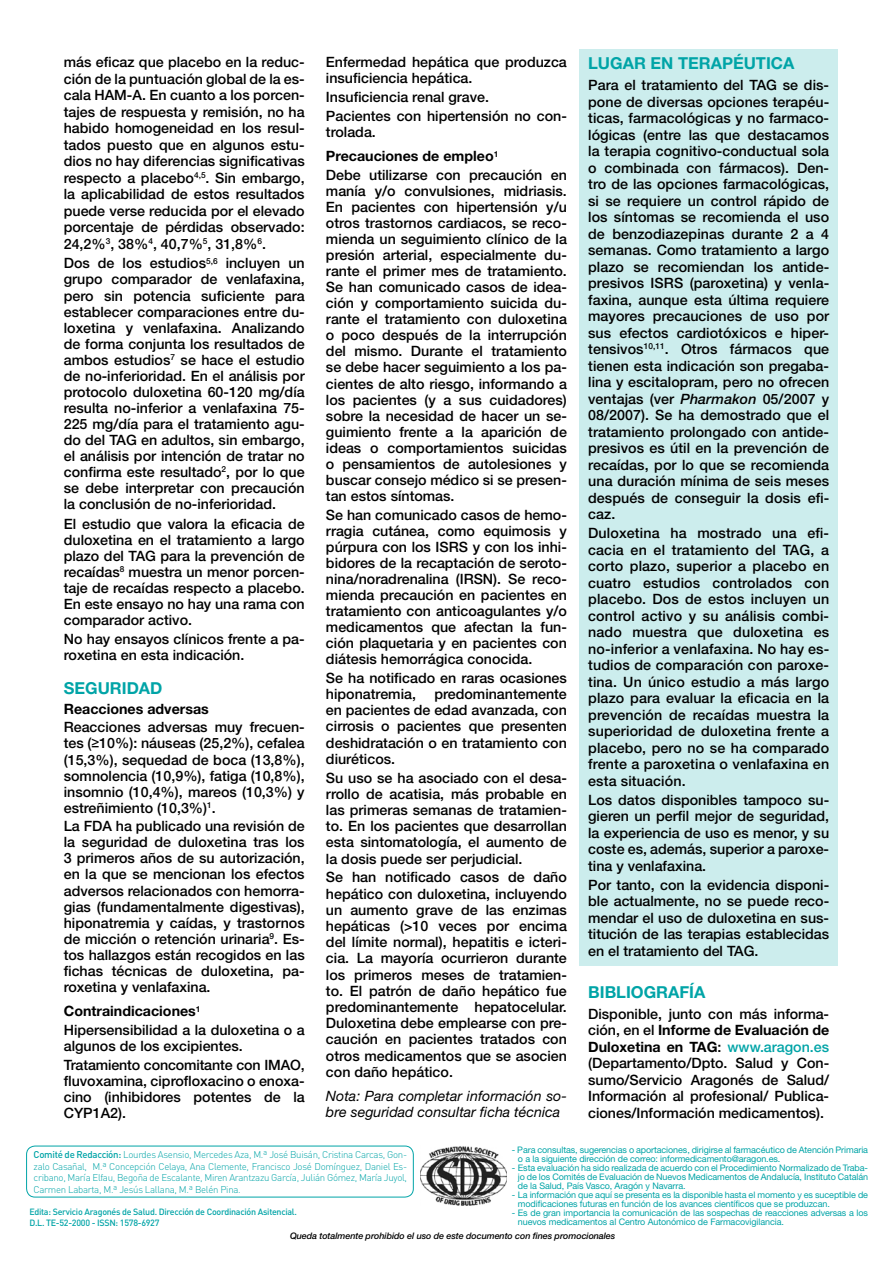
<style>
.page{position:relative;width:893px;height:1263px;background:#fff}
.page>*{position:absolute;margin:0;border:0;box-sizing:border-box;transform-origin:0 0}
.t1{font:700 16.5px "Helvetica Neue";color:#00a4a7}
.t2{font:500 14.25px/16px "Helvetica Neue";color:#000;text-align:justify}
.t3{font:italic 14.25px/16px "Helvetica Neue";color:#000}
.t4{font:700 14.25px/24.6px "Helvetica Neue";color:#000}
.t5{font:300 9.75px/11.7px "DIN";letter-spacing:-.03em;color:#00a4a7;text-align:justify}
.t6{font:9px/9px "Helvetica Neue";letter-spacing:-.01em;color:#00a4a7}
.t7{font:500 9px/10.8px "DIN";letter-spacing:-.03em;color:#00a4a7}
.t8{font:italic 500 9px "Helvetica Neue";letter-spacing:-.01em;color:#000}
.s1{font-family:"Arial";font-weight:400}
.s2{font-weight:700}
.s3{font-weight:500}
.s4{font-style:italic}
.s5{color:#00a4a7}
</style>
<div class="page">
<div style="left:580px;top:49px;width:258px;height:916px;background:#cceded"></div>
<div style="left:26px;top:1146px;width:388px;height:51px;border:1px solid #00a4a7;border-radius:9px"></div>
<img style="left:420px;top:1146px;width:87px;height:60px">
<p class="t2" style="left:64px;top:54px;width:242px;line-height:16.5px">más eficaz que placebo en la reduc&shy;ción de la puntuación global de la es&shy;cala HAM-A. En cuanto a los porcen&shy;tajes de respuesta y remisión, no ha habido homogeneidad en los resul&shy;tados puesto que en algunos estu&shy;dios no hay diferencias significativas respecto a placebo<sup>4,5</sup>. Sin embargo, la aplicabilidad de estos resultados puede verse reducida por el elevado porcentaje de pérdidas observado:<br>24,2%<sup>3</sup>, 38%<sup>4</sup>, 40,7%<sup>5</sup>, 31,8%<sup>6</sup>.</p>
<p class="t2" style="left:64px;top:255px;width:242px">Dos de los estudios<sup>5,6</sup> incluyen un grupo comparador de venlafaxina, pero sin potencia suficiente para establecer comparaciones entre du&shy;loxetina y venlafaxina. Analizando de forma conjunta los resultados de ambos estudios<sup>7</sup> se hace el estudio de no-inferioridad. En el análisis por protocolo duloxetina 60-120 mg/día resulta no-inferior a venlafaxina 75- 225 mg/día para el tratamiento agu&shy;do del TAG en adultos, sin embargo, el análisis por intención de tratar no confirma este resultado<sup>2</sup>, por lo que se debe interpretar con precaución la conclusión de no-inferioridad.</p>
<p class="t2" style="left:64px;top:515px;width:242px">El estudio que valora la eficacia de duloxetina en el tratamiento a largo plazo del TAG para la prevención de recaídas<sup>8</sup> muestra un menor porcen&shy;taje de recaídas respecto a placebo.<br>En este ensayo no hay una rama con comparador activo.</p>
<p class="t2" style="left:64px;top:631px;width:242px">No hay ensayos clínicos frente a pa&shy;roxetina en esta indicación.</p>
<p class="t1" style="left:64px;top:677px;width:100px">SEGURIDAD</p>
<p class="t4" style="left:64px;top:696px;width:147px">Reacciones adversas</p>
<p class="t2" style="left:64px;top:719px;width:242px">Reacciones adversas muy frecuen&shy;tes (<span class="s1">≥</span>10%): náuseas (25,2%), cefalea (15,3%), sequedad de boca (13,8%), somnolencia (10,9%), fatiga (10,8%), insomnio (10,4%), mareos (10,3%) y estreñimiento (10,3%)<sup>1</sup>.</p>
<p class="t2" style="left:64px;top:818px;width:242px">La FDA ha publicado una revisión de la seguridad de duloxetina tras los 3 primeros años de su autorización, en la que se mencionan los efectos adversos relacionados con hemorra&shy;gias (fundamentalmente digestivas), hiponatremia y caídas, y trastornos de micción o retención urinaria<sup>9</sup>. Es&shy;tos hallazgos están recogidos en las fichas técnicas de duloxetina, pa&shy;roxetina y venlafaxina.</p>
<p class="t2" style="left:64px;top:1002px;width:242px;line-height:18.6px"><span class="s2">Contraindicaciones</span><sup>1<br></sup>Hipersensibilidad a la duloxetina o a</p>
<p class="t2" style="left:64px;top:1036px;width:242px;line-height:18.6px">algunos de los excipientes.<br>Tratamiento concomitante con IMAO,</p>
<p class="t2" style="left:64px;top:1072px;width:242px">fluvoxamina, ciprofloxacino o enoxa&shy;cino (inhibidores potentes de la CYP1A2).</p>
<p class="t2" style="left:326px;top:54px;width:242px">Enfermedad hepática que produzca insuficiencia hepática.</p>
<p class="t2" style="left:326px;top:88px;width:242px;line-height:18.6px">Insuficiencia renal grave.<br>Pacientes con hipertensión no con-</p>
<p class="t4" style="left:326px;top:119px;width:174px"><span class="s3">trolada.<br></span>Precauciones de empleo<sup>1</sup></p>
<p class="t2" style="left:326px;top:167px;width:242px">Debe utilizarse con precaución en manía y/o convulsiones, midriasis.<br>En pacientes con hipertensión y/u otros trastornos cardiacos, se reco&shy;mienda un seguimiento clínico de la presión arterial, especialmente du&shy;rante el primer mes de tratamiento.<br>Se han comunicado casos de idea&shy;ción y comportamiento suicida du&shy;rante el tratamiento con duloxetina o poco después de la interrupción del mismo. Durante el tratamiento se debe hacer seguimiento a los pa&shy;cientes de alto riesgo, informando a los pacientes (y a sus cuidadores) sobre la necesidad de hacer un se&shy;guimiento frente a la aparición de ideas o comportamientos suicidas o pensamientos de autolesiones y buscar consejo médico si se presen&shy;tan estos síntomas.</p>
<p class="t2" style="left:326px;top:506px;width:242px">Se han comunicado casos de hemo&shy;rragia cutánea, como equimosis y púrpura con los ISRS y con los inhi&shy;bidores de la recaptación de seroto&shy;nina/noradrenalina (IRSN). Se reco&shy;mienda precaución en pacientes en tratamiento con anticoagulantes y/o medicamentos que afectan la fun&shy;ción plaquetaria y en pacientes con diátesis hemorrágica conocida.</p>
<p class="t2" style="left:326px;top:669px;width:242px">Se ha notificado en raras ocasiones hiponatremia,</p>
<p class="t2" style="left:326px;top:686px;width:242px;text-indent:108px">predominantemente en pacientes de edad avanzada, con cirrosis o pacientes que presenten deshidratación o en tratamiento con diuréticos.</p>
<p class="t2" style="left:326px;top:769px;width:242px">Su uso se ha asociado con el desa&shy;rrollo de acatisia, más probable en las primeras semanas de tratamien&shy;to. En los pacientes que desarrollan esta sintomatología, el aumento de la dosis puede ser perjudicial.</p>
<p class="t2" style="left:326px;top:869px;width:242px">Se han notificado casos de daño hepático con duloxetina, incluyendo un aumento grave de las enzimas hepáticas (&gt;10 veces por encima del límite normal), hepatitis e icteri&shy;cia. La mayoría ocurrieron durante los primeros meses de tratamien&shy;to. El patrón de daño hepático fue predominantemente hepatocelular.<br>Duloxetina debe emplearse con pre&shy;caución en pacientes tratados con otros medicamentos que se asocien con daño hepático.</p>
<p class="t3" style="left:326px;top:1088px;width:242px">Nota: Para completar información so&shy;bre seguridad consultar ficha técnica</p>
<p class="t1" style="left:588px;top:53px;width:208px">LUGAR EN TERAPÉUTICA</p>
<p class="t2" style="left:588px;top:77px;width:243px;line-height:16.5px">Para el tratamiento del TAG se dis&shy;pone de diversas opciones terapéu&shy;ticas, farmacológicas y no farmaco&shy;lógicas (entre las que destacamos la terapia cognitivo-conductual sola o combinada con fármacos). Den&shy;tro de las opciones farmacológicas, si se requiere un control rápido de los síntomas se recomienda el uso de benzodiazepinas durante 2 a 4 semanas. Como tratamiento a largo plazo se recomiendan los antide&shy;presivos ISRS (paroxetina) y venla&shy;faxina, aunque esta última requiere mayores precauciones de uso por sus efectos cardiotóxicos e hiper&shy;tensivos<sup>10,11</sup>. Otros fármacos que tienen esta indicación son pregaba&shy;lina y escitalopram, pero no ofrecen ventajas (ver <span class="s4">Pharmakon</span> 05/2007 y 08/2007). Se ha demostrado que el tratamiento prolongado con antide&shy;presivos es útil en la prevención de recaídas, por lo que se recomienda una duración mínima de seis meses después de conseguir la dosis efi&shy;caz.</p>
<p class="t2" style="left:588px;top:525px;width:243px;line-height:16.5px">Duloxetina ha mostrado una efi&shy;cacia en el tratamiento del TAG, a corto plazo, superior a placebo en cuatro estudios controlados con placebo. Dos de estos incluyen un control activo y su análisis combi&shy;nado muestra que duloxetina es no-inferior a venlafaxina. No hay es&shy;tudios de comparación con paroxe&shy;tina. Un único estudio a más largo plazo para evaluar la eficacia en la prevención de recaídas muestra la superioridad de duloxetina frente a placebo, pero no se ha comparado frente a paroxetina o venlafaxina en esta situación.</p>
<p class="t2" style="left:588px;top:791px;width:243px;line-height:16.5px">Los datos disponibles tampoco su&shy;gieren un perfil mejor de seguridad, la experiencia de uso es menor, y su coste es, además, superior a paroxe&shy;tina y venlafaxina.</p>
<p class="t2" style="left:588px;top:876px;width:243px;line-height:16.5px">Por tanto, con la evidencia disponi&shy;ble actualmente, no se puede reco&shy;mendar el uso de duloxetina en sus&shy;titución de las terapias establecidas en el tratamiento del TAG.</p>
<p class="t1" style="left:588px;top:982px;width:119px">BIBLIOGRAFÍA</p>
<p class="t2" style="left:588px;top:1005px;width:243px;line-height:16.5px">Disponible, junto con más informa&shy;ción, en el <span class="s2">Informe de Evaluación de Duloxetina en TAG</span>: <span class="s5">www.aragon.es </span>(Departamento/Dpto. Salud y Con&shy;sumo/Servicio Aragonés de Salud/ Información al profesional/ Publica&shy;ciones/Información medicamentos).</p>
<p class="t5" style="left:34px;top:1148px;width:375px"><span class="s3">Comité de Redacción:</span> Lourdes Asensio, Mercedes Aza, M.ª José Buisán, Cristina Carcas, Gon&shy;zalo Casañal, M.ª Concepción Celaya, Ana Clemente, Francisco José Domínguez, Daniel Es&shy;cribano, María Elfau, Begoña de Escalante, Miren Arantzazu García, Julián Gómez, María Juyol, Carmen Labarta, M.ª Jesús Lallana, M.ª Belén Pina.</p>
<p class="t6" style="left:518px;top:1145px;width:352px;text-indent:-6px">- Para consultas, sugerencias o aportaciones, dirigirse al farmacéutico de Atención Primaria o a la siguiente dirección de correo: informedicamento@aragon.es.</p>
<p class="t6" style="left:518px;top:1163px;width:352px;text-align:justify;text-indent:-6px">- Esta evaluación ha sido realizada de acuerdo con el Procedimiento Normalizado de Traba&shy;jo de los Comités de Evaluación de Nuevos Medicamentos de Andalucía, Instituto Catalán de la Salud, País Vasco, Aragón y Navarra.</p>
<p class="t6" style="left:518px;top:1190px;width:352px;text-indent:-6px">- La información que aquí se presenta es la disponible hasta el momento y es suceptible de modificaciones futuras en función de los avances científicos que se produzcan.</p>
<p class="t6" style="left:518px;top:1208px;width:352px;text-indent:-6px">- Es de gran importancia la comunicación de las sospechas de reacciones adversas a los nuevos medicamentos al Centro Autonómico de Farmacovigilancia.</p>
<p class="t7" style="left:29px;top:1206px;width:269px">Edita: Servicio Aragonés de Salud. Dirección de Coordinación Asitencial.<br>D.L. TE-52-2000 - ISSN: 1578-6927</p>
<p class="t8" style="left:290px;top:1230px;width:327px">Queda totalmente prohibido el uso de este documento con fines promocionales</p>
</div>
